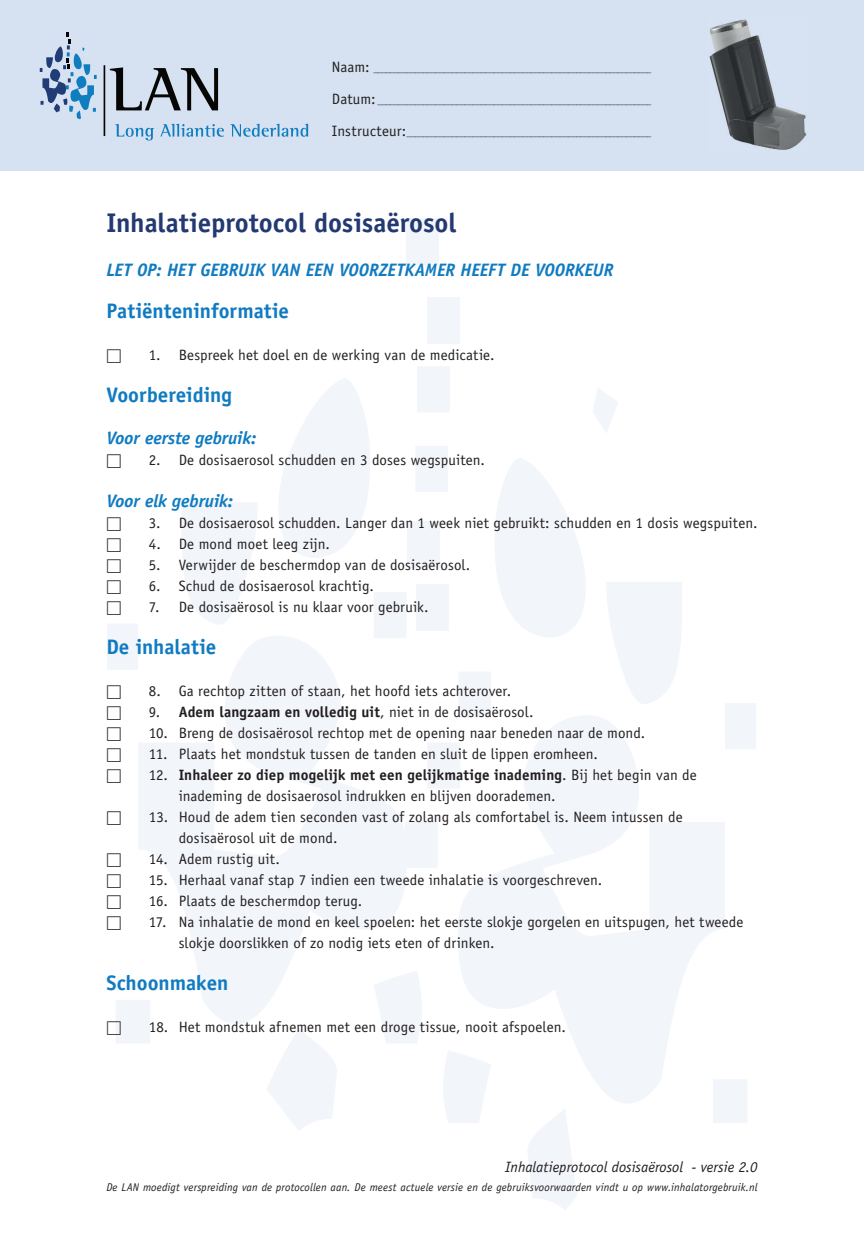
<style>
.page{position:relative;width:864px;height:1234px;background:#fff}
.page>*{position:absolute;margin:0;border:0;box-sizing:border-box;transform-origin:0 0}
.t1{font:700 27px "Officina Sans Std";letter-spacing:-.005em;color:#233971}
.t2{font:700 21px "Officina Sans Std";color:#107bc1}
.t3{font:italic 700 18px "Officina Sans Std";letter-spacing:-.01em;color:#107bc1}
.t4{font:15px/21px "Officina Sans Std";letter-spacing:.005em;color:#231f20}
.t5{font:700 15px "Officina Sans Std";letter-spacing:.005em;color:#231f20}
.t6{font:italic 15px "Officina Sans Std";color:#231f20}
.t7{font:15px "Universal Std Newswith Comm Pi";color:#231f20}
.t8{font:italic 11.25px "Officina Sans Std";letter-spacing:.01em;color:#231f20}
.t9{font:9px "Officina Sans Std";color:#231f20}
.s1{font-size:15px}
.s2{font-weight:400}
.s3{font-weight:700}
</style>
<div class="page">
<svg style="left:107px;top:367px;width:343px;height:763px"></svg>
<svg style="left:405px;top:387px;width:350px;height:823px"></svg>
<div style="left:405px;top:218px;width:33px;height:46px;background:#f2f5fa"></div>
<div style="left:416px;top:584px;width:33px;height:46px;background:#f2f5fa"></div>
<div style="left:426px;top:297px;width:33px;height:46px;background:#f2f5fa"></div>
<div style="left:407px;top:521px;width:33px;height:46px;background:#f2f5fa"></div>
<div style="left:0;top:0;width:863px;height:170px;background:#d6e2f2"></div>
<hr style="left:103px;top:65px;width:2px;height:71px;background:#060704">
<svg style="left:110px;top:67px;width:108px;height:43px"></svg>
<svg style="left:115px;top:124px;width:39px;height:16px"></svg>
<svg style="left:160px;top:124px;width:64px;height:13px"></svg>
<svg style="left:230px;top:124px;width:78px;height:13px"></svg>
<svg style="left:40px;top:32px;width:57px;height:87px"></svg>
<img style="left:709px;top:19px;width:98px;height:131px">
<p class="t9" style="left:332px;top:63px;width:321px"><span class="s1">Naam:</span> ___________________________________________________________________</p>
<p class="t9" style="left:332px;top:96px;width:321px"><span class="s1">Datum:</span> __________________________________________________________________</p>
<p class="t9" style="left:332px;top:128px;width:321px"><span class="s1">Instructeur:</span> ___________________________________________________________</p>
<h1 class="t1" style="left:106px;top:206px;width:351px">Inhalatieprotocol dosisaërosol</h1>
<p class="t3" style="left:106px;top:259px;width:508px">LET OP: HET GEBRUIK VAN EEN VOORZETKAMER HEEFT DE VOORKEUR</p>
<h2 class="t2" style="left:106px;top:297px;width:184px">Patiënteninformatie</h2>
<p class="t7" style="left:106px;top:348px;width:16px">☐</p>
<p class="t4" style="left:149px;top:344px;width:347px">1. Bespreek het doel en de werking van de medicatie.</p>
<h2 class="t2" style="left:106px;top:381px;width:127px">Voorbereiding</h2>
<p class="t3" style="left:106px;top:427px;width:151px">Voor eerste gebruik:</p>
<p class="t7" style="left:106px;top:453px;width:16px">☐</p>
<p class="t4" style="left:149px;top:449px;width:337px">2. De dosisaerosol schudden en 3 doses wegspuiten.</p>
<p class="t3" style="left:106px;top:490px;width:128px">Voor elk gebruik:</p>
<p class="t7" style="left:106px;top:516px;width:16px">☐</p>
<p class="t4" style="left:149px;top:512px;width:610px">3. De dosisaerosol schudden. Langer dan 1 week niet gebruikt: schudden en 1 dosis wegspuiten.</p>
<p class="t7" style="left:106px;top:537px;width:16px">☐</p>
<p class="t4" style="left:149px;top:533px;width:182px">4. De mond moet leeg zijn.</p>
<p class="t7" style="left:106px;top:558px;width:16px">☐</p>
<p class="t4" style="left:149px;top:554px;width:323px">5. Verwijder de beschermdop van de dosisaërosol.</p>
<p class="t7" style="left:106px;top:579px;width:16px">☐</p>
<p class="t4" style="left:149px;top:575px;width:226px">6. Schud de dosisaerosol krachtig.</p>
<p class="t7" style="left:106px;top:600px;width:16px">☐</p>
<p class="t4" style="left:149px;top:596px;width:281px">7. De dosisaërosol is nu klaar voor gebruik.</p>
<h2 class="t2" style="left:106px;top:633px;width:111px">De inhalatie</h2>
<p class="t7" style="left:106px;top:684px;width:16px">☐</p>
<p class="t4" style="left:149px;top:680px;width:363px">8. Ga rechtop zitten of staan, het hoofd iets achterover.</p>
<p class="t7" style="left:106px;top:705px;width:16px">☐</p>
<p class="t5" style="left:149px;top:702px;width:386px"><span class="s2">9.</span> Adem langzaam en volledig uit<span class="s2">, niet in de dosisaërosol.</span></p>
<p class="t7" style="left:106px;top:726px;width:16px">☐</p>
<p class="t4" style="left:149px;top:722px;width:497px">10. Breng de dosisaërosol rechtop met de opening naar beneden naar de mond.</p>
<p class="t7" style="left:106px;top:747px;width:16px">☐</p>
<p class="t4" style="left:149px;top:743px;width:450px">11. Plaats het mondstuk tussen de tanden en sluit de lippen eromheen.</p>
<p class="t7" style="left:106px;top:768px;width:16px">☐</p>
<p class="t4" style="left:179px;top:764px;width:519px;text-indent:-30px">12. <span class="s3">Inhaleer zo diep mogelijk met een gelijkmatige inademing</span>. Bij het begin van de inademing de dosisaerosol indrukken en blijven doorademen.</p>
<p class="t7" style="left:106px;top:810px;width:16px">☐</p>
<p class="t4" style="left:179px;top:806px;width:505px;text-indent:-30px">13. Houd de adem tien seconden vast of zolang als comfortabel is. Neem intussen de dosisaërosol uit de mond.</p>
<p class="t7" style="left:106px;top:852px;width:16px">☐</p>
<p class="t4" style="left:149px;top:848px;width:132px">14. Adem rustig uit.</p>
<p class="t7" style="left:106px;top:873px;width:16px">☐</p>
<p class="t4" style="left:149px;top:869px;width:454px">15. Herhaal vanaf stap 7 indien een tweede inhalatie is voorgeschreven.</p>
<p class="t7" style="left:106px;top:894px;width:16px">☐</p>
<p class="t4" style="left:149px;top:890px;width:215px">16. Plaats de beschermdop terug.</p>
<p class="t7" style="left:106px;top:915px;width:16px">☐</p>
<p class="t4" style="left:179px;top:911px;width:566px;text-indent:-30px">17. Na inhalatie de mond en keel spoelen: het eerste slokje gorgelen en uitspugen, het tweede slokje doorslikken of zo nodig iets eten of drinken.</p>
<h2 class="t2" style="left:106px;top:969px;width:123px">Schoonmaken</h2>
<p class="t7" style="left:106px;top:1020px;width:16px">☐</p>
<p class="t4" style="left:149px;top:1016px;width:418px">18. Het mondstuk afnemen met een droge tissue, nooit afspoelen.</p>
<p class="t6" style="left:505px;top:1158px;width:254px">Inhalatieprotocol dosisaërosol - versie 2.0</p>
<p class="t8" style="left:106px;top:1180px;width:652px">De LAN moedigt verspreiding van de protocollen aan. De meest actuele versie en de gebruiksvoorwaarden vindt u op www.inhalatorgebruik.nl</p>
</div>
